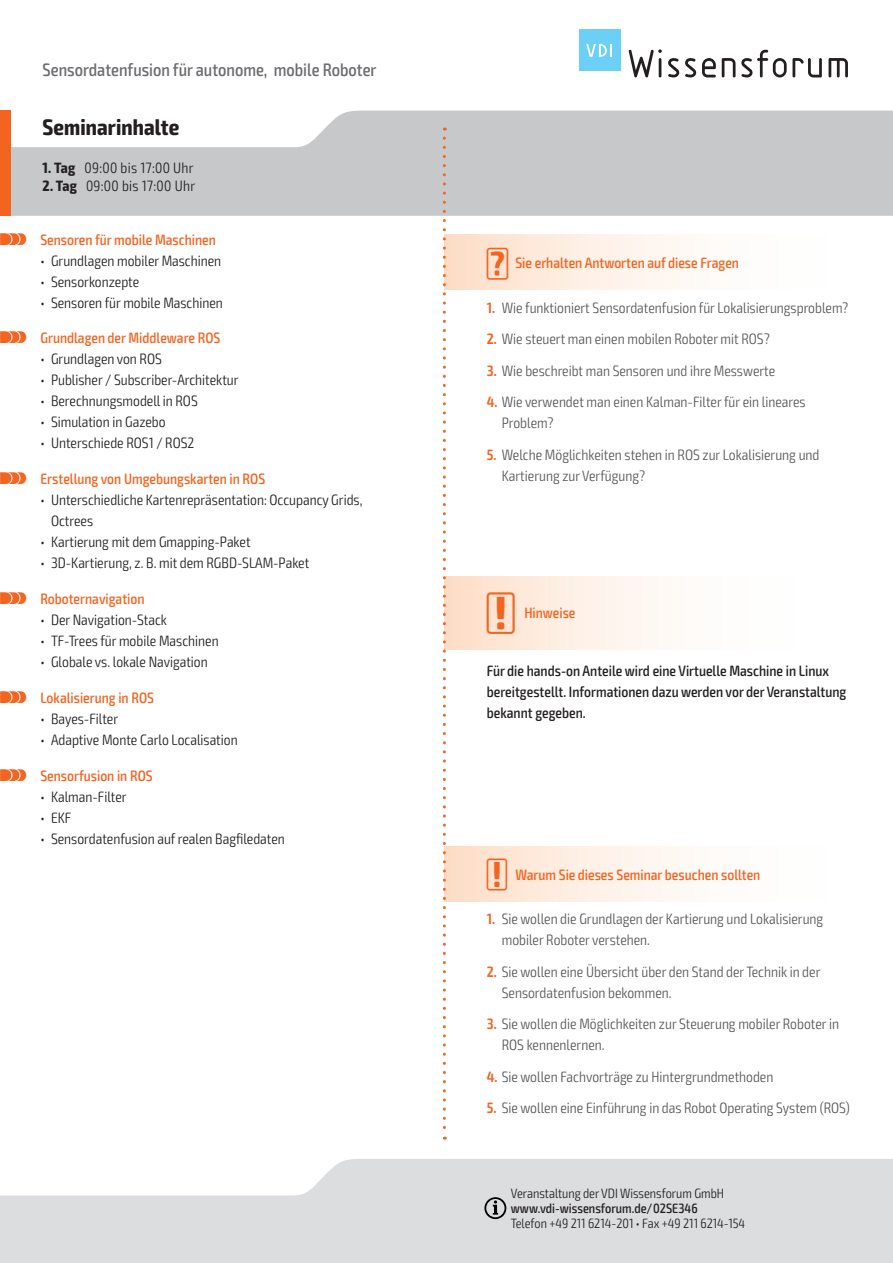
<style>
.page{position:relative;width:893px;height:1263px;background:#fff}
.page>*{position:absolute;margin:0;border:0;box-sizing:border-box;transform-origin:0 0}
.t1{font:700 condensed 22.5px "Exo 2";letter-spacing:.005em;color:#231f20}
.t2{font:500 condensed 18px "Exo 2";color:#6c6d70}
.t3{font:300 condensed 15px/21px "Exo 2";color:#57585a}
.t4{font:300 condensed 15px/21px "Exo 2";color:#231f20}
.t5{font:500 condensed 15px "Exo 2";color:#f36421}
.t6{font:500 condensed 15px/21px "Exo 2";color:#231f20}
.t7{font:300 condensed 15px "Exo 2";letter-spacing:.02em;color:#231f20}
.t8{font:300 condensed 13.5px "Exo 2";color:#231f20}
.t9{font:500 condensed 13.5px "Exo 2";color:#231f20}
.s1{font-weight:700}
.s2{font-family:"VDI Iconset S4 A Regular";font-weight:400;font-stretch:normal}
.s3{font-weight:600;color:#f36421}
.s4{font-family:"VDI Iconset S4 A Regular";font-weight:400;font-stretch:normal;font-size:19.5px}
</style>
<div class="page">
<svg style="left:0;top:1159px;width:893px;height:104px;background:#e0e1e3"></svg>
<svg style="left:11px;top:111px;width:882px;height:105px;background:#cdced0"></svg>
<div style="left:0;top:111px;width:11px;height:105px;background:#f36421"></div>
<svg style="left:484px;top:1197px;width:22px;height:22px"></svg>
<svg style="left:629px;top:49px;width:33px;height:28px"></svg>
<svg style="left:668px;top:58px;width:11px;height:19px"></svg>
<svg style="left:685px;top:58px;width:11px;height:19px"></svg>
<svg style="left:702px;top:58px;width:14px;height:19px"></svg>
<svg style="left:722px;top:58px;width:13px;height:19px"></svg>
<svg style="left:741px;top:50px;width:81px;height:27px"></svg>
<svg style="left:828px;top:58px;width:20px;height:19px"></svg>
<div style="left:579px;top:30px;width:41px;height:41px;background:#6bcff6"></div>
<svg style="left:586px;top:44px;width:26px;height:13px"></svg>
<div style="left:444px;top:846px;width:406px;height:55px;background:linear-gradient(to right,#fde2ce,#feffff)"></div>
<div style="left:446px;top:235px;width:445px;height:54px;background:linear-gradient(to right,#fde3d0,#fff)"></div>
<div style="left:444px;top:576px;width:406px;height:74px;background:linear-gradient(to right,#fde3d0,#fff)"></div>
<svg style="left:443px;top:138px;width:3px;height:1002px"></svg>
<p class="t2" style="left:43px;top:59px;width:336px">Sensordatenfusion für autonome, mobile Roboter</p>
<h1 class="t1" style="left:43px;top:113px;width:138px">Seminarinhalte</h1>
<p class="t7" style="left:43px;top:159px;width:153px"><span class="s1">1. Tag</span> 09:00 bis 17:00 Uhr</p>
<p class="t7" style="left:43px;top:177px;width:154px"><span class="s1">2. Tag</span> 09:00 bis 17:00 Uhr</p>
<p class="t5" style="left:0;top:230px;width:217px"><span class="s2">S</span> Sensoren für mobile Maschinen</p>
<p class="t4" style="left:40px;top:250px;width:182px">• Grundlagen mobiler Maschinen</p>
<p class="t4" style="left:40px;top:271px;width:100px">• Sensorkonzepte</p>
<p class="t4" style="left:40px;top:292px;width:184px">• Sensoren für mobile Maschinen</p>
<p class="t5" style="left:0;top:329px;width:222px"><span class="s2">S</span> Grundlagen der Middleware ROS</p>
<p class="t4" style="left:40px;top:349px;width:123px">• Grundlagen von ROS</p>
<p class="t4" style="left:40px;top:370px;width:200px">• Publisher / Subscriber-Architektur</p>
<p class="t4" style="left:40px;top:391px;width:159px">• Berechnungsmodell in ROS</p>
<p class="t4" style="left:40px;top:412px;width:127px">• Simulation in Gazebo</p>
<p class="t4" style="left:40px;top:433px;width:155px">• Unterschiede ROS1 / ROS2</p>
<p class="t5" style="left:0;top:470px;width:267px"><span class="s2">S</span> Erstellung von Umgebungskarten in ROS</p>
<p class="t4" style="left:51px;top:490px;width:313px;text-indent:-11px">• Unterschiedliche Kartenrepräsentation: Occupancy Grids,<br>Octrees</p>
<p class="t4" style="left:40px;top:532px;width:212px">• Kartierung mit dem Gmapping-Paket</p>
<p class="t4" style="left:40px;top:553px;width:270px">• 3D-Kartierung, z. B. mit dem RGBD-SLAM-Paket</p>
<p class="t5" style="left:0;top:590px;width:146px"><span class="s2">S</span> Roboternavigation</p>
<p class="t4" style="left:40px;top:610px;width:128px">• Der Navigation-Stack</p>
<p class="t4" style="left:40px;top:631px;width:180px">• TF-Trees für mobile Maschinen</p>
<p class="t4" style="left:40px;top:652px;width:169px">• Globale vs. lokale Navigation</p>
<p class="t5" style="left:0;top:689px;width:156px"><span class="s2">S</span> Lokalisierung in ROS</p>
<p class="t4" style="left:40px;top:709px;width:79px">• Bayes-Filter</p>
<p class="t4" style="left:40px;top:730px;width:199px">• Adaptive Monte Carlo Localisation</p>
<p class="t5" style="left:0;top:767px;width:154px"><span class="s2">S</span> Sensorfusion in ROS</p>
<p class="t4" style="left:40px;top:786px;width:88px">• Kalman-Filter</p>
<p class="t4" style="left:40px;top:807px;width:33px">• EKF</p>
<p class="t4" style="left:40px;top:828px;width:246px">• Sensordatenfusion auf realen Bagfiledaten</p>
<p class="t5" style="left:487px;top:254px;width:254px"><span class="s2">?</span> Sie erhalten Antworten auf diese Fragen</p>
<p class="t3" style="left:487px;top:297px;width:363px"><span class="s3">1.</span> Wie funktioniert Sensordatenfusion für Lokalisierungsproblem?</p>
<p class="t3" style="left:487px;top:329px;width:284px"><span class="s3">2.</span> Wie steuert man einen mobilen Roboter mit ROS?</p>
<p class="t3" style="left:487px;top:360px;width:290px"><span class="s3">3.</span> Wie beschreibt man Sensoren und ihre Messwerte</p>
<p class="t3" style="left:502px;top:392px;width:305px;text-indent:-15px"><span class="s3">4.</span> Wie verwendet man einen Kalman-Filter für ein lineares<br>Problem?</p>
<p class="t3" style="left:502px;top:444px;width:319px;text-indent:-15px"><span class="s3">5.</span> Welche Möglichkeiten stehen in ROS zur Lokalisierung und<br>Kartierung zur Verfügung?</p>
<p class="t5" style="left:487px;top:604px;width:90px"><span class="s4">!</span> Hinweise</p>
<p class="t6" style="left:487px;top:661px;width:361px">Für die hands-on Anteile wird eine Virtuelle Maschine in Linux bereitgestellt. Informationen dazu werden vor der Veranstaltung bekannt gegeben.</p>
<p class="t5" style="left:487px;top:866px;width:275px"><span class="s2">!</span> Warum Sie dieses Seminar besuchen sollten</p>
<p class="t3" style="left:502px;top:909px;width:323px;text-indent:-15px"><span class="s3">1.</span> Sie wollen die Grundlagen der Kartierung und Lokalisierung mobiler Roboter verstehen.</p>
<p class="t3" style="left:502px;top:961px;width:320px;text-indent:-15px"><span class="s3">2.</span> Sie wollen eine Übersicht über den Stand der Technik in der<br>Sensordatenfusion bekommen.</p>
<p class="t3" style="left:502px;top:1014px;width:339px;text-indent:-15px"><span class="s3">3.</span> Sie wollen die Möglichkeiten zur Steuerung mobiler Roboter in<br>ROS kennenlernen.</p>
<p class="t3" style="left:487px;top:1066px;width:288px"><span class="s3">4.</span> Sie wollen Fachvorträge zu Hintergrundmethoden</p>
<p class="t3" style="left:487px;top:1098px;width:365px"><span class="s3">5.</span> Sie wollen eine Einführung in das Robot Operating System (ROS)</p>
<p class="t8" style="left:511px;top:1185px;width:215px">Veranstaltung der VDI Wissensforum GmbH</p>
<p class="t9" style="left:511px;top:1200px;width:188px">www.vdi-wissensforum.de/02SE346</p>
<p class="t8" style="left:511px;top:1215px;width:236px">Telefon +49 211 6214-201 • Fax +49 211 6214-154</p>
</div>
